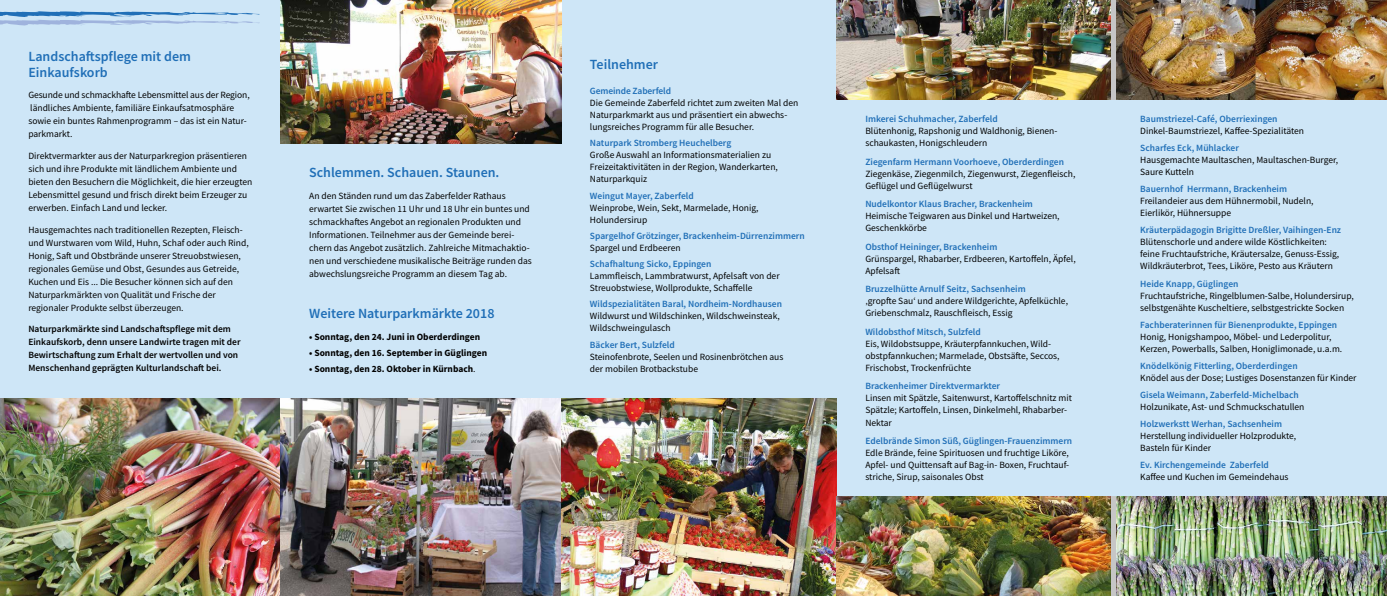
<style>
.page{position:relative;width:1387px;height:596px;background:#fff}
.page>*{position:absolute;margin:0;border:0;box-sizing:border-box;transform-origin:0 0}
.t1{font:600 14px/16px "Source Sans Pro";color:#206fb7}
.t2{font:9.5px/12px "Source Sans Pro";color:#000}
.t3{font:600 9.5px "Source Sans Pro";color:#206fb7}
.t4{font:600 9.5px/13px "Source Sans Pro";color:#000}
.t5{font:700 9.5px "Source Sans Pro";color:#000}
.s1{font-weight:400}
</style>
<div class="page">
<div style="left:0;top:0;width:1386px;height:595px;background:#cee6f7"></div>
<img style="left:0;top:398px;width:281px;height:197px">
<img style="left:281px;top:398px;width:280px;height:197px">
<img style="left:561px;top:398px;width:275px;height:197px">
<img style="left:281px;top:0;width:280px;height:143px">
<img style="left:836px;top:0;width:275px;height:99px">
<img style="left:836px;top:496px;width:275px;height:99px">
<img style="left:1115px;top:0;width:271px;height:99px">
<img style="left:1115px;top:496px;width:271px;height:99px">
<svg style="left:0;top:11px;width:260px;height:15px"></svg>
<h1 class="t1" style="left:28px;top:48px;width:164px">Landschaftspflege mit dem<br>Einkaufskorb</h1>
<p class="t2" style="left:28px;top:89px;width:223px;line-height:13px">Gesunde und schmackhafte Lebensmittel aus der Region, ländliches Ambiente, familiäre Einkaufsatmosphäre sowie ein buntes Rahmenprogramm – das ist ein Natur&shy;parkmarkt.</p>
<p class="t2" style="left:28px;top:149px;width:225px;line-height:13px">Direktvermarkter aus der Naturparkregion präsentieren sich und ihre Produkte mit ländlichem Ambiente und bieten den Besuchern die Möglichkeit, die hier erzeugten Lebensmittel gesund und frisch direkt beim Erzeuger zu erwerben. Einfach Land und lecker.</p>
<p class="t2" style="left:28px;top:223px;width:222px;line-height:13px">Hausgemachtes nach traditionellen Rezepten, Fleisch&shy;und Wurstwaren vom Wild, Huhn, Schaf oder auch Rind, Honig, Saft und Obstbrände unserer Streuobstwiesen, regionales Gemüse und Obst, Gesundes aus Getreide, Kuchen und Eis ... Die Besucher können sich auf den Naturparkmärkten von Qualität und Frische der regionaler Produkte selbst überzeugen.</p>
<p class="t4" style="left:28px;top:322px;width:214px">Naturparkmärkte sind Landschaftspflege mit dem Einkaufskorb, denn unsere Landwirte tragen mit der Bewirtschaftung zum Erhalt der wertvollen und von Menschenhand geprägten Kulturlandschaft bei.</p>
<h1 class="t1" style="left:309px;top:164px;width:192px">Schlemmen. Schauen. Staunen.</h1>
<p class="t2" style="left:309px;top:189px;width:224px;line-height:13px">An den Ständen rund um das Zaberfelder Rathaus erwartet Sie zwischen 11 Uhr und 18 Uhr ein buntes und schmackhaftes Angebot an regionalen Produkten und Informationen. Teilnehmer aus der Gemeinde berei&shy;chern das Angebot zusätzlich. Zahlreiche Mitmachaktio&shy;nen und verschiedene musikalische Beiträge runden das abwechslungsreiche Programm an diesem Tag ab.</p>
<h1 class="t1" style="left:309px;top:305px;width:187px">Weitere Naturparkmärkte 2018</h1>
<p class="t5" style="left:309px;top:330px;width:172px">• Sonntag, den 24. Juni in Oberderdingen</p>
<p class="t5" style="left:309px;top:346px;width:179px">• Sonntag, den 16. September in Güglingen</p>
<p class="t5" style="left:309px;top:362px;width:168px">• Sonntag, den 28. Oktober in Kürnbach<span class="s1">.</span></p>
<h1 class="t1" style="left:590px;top:56px;width:70px">Teilnehmer</h1>
<p class="t3" style="left:590px;top:84px;width:83px">Gemeinde Zaberfeld</p>
<p class="t2" style="left:590px;top:97px;width:210px">Die Gemeinde Zaberfeld richtet zum zweiten Mal den<br>Naturparkmarkt aus und präsentiert ein abwechs&shy;lungsreiches Programm für alle Besucher.</p>
<p class="t3" style="left:590px;top:137px;width:143px">Naturpark Stromberg Heuchelberg</p>
<p class="t2" style="left:590px;top:149px;width:189px">Große Auswahl an Informationsmaterialien zu<br>Freizeitaktivitäten in der Region, Wanderkarten,<br>Naturparkquiz</p>
<p class="t3" style="left:590px;top:189px;width:105px">Weingut Mayer, Zaberfeld</p>
<p class="t2" style="left:590px;top:201px;width:170px">Weinprobe, Wein, Sekt, Marmelade, Honig,<br>Holundersirup</p>
<p class="t3" style="left:590px;top:229px;width:216px">Spargelhof Grötzinger, Brackenheim-Dürrenzimmern</p>
<p class="t2" style="left:590px;top:241px;width:92px">Spargel und Erdbeeren</p>
<p class="t3" style="left:590px;top:257px;width:123px">Schafhaltung Sicko, Eppingen</p>
<p class="t2" style="left:590px;top:270px;width:191px">Lammfleisch, Lammbratwurst, Apfelsaft von der<br>Streuobstwiese, Wollprodukte, Schaffelle</p>
<p class="t3" style="left:590px;top:298px;width:193px">Wildspezialitäten Baral, Nordheim-Nordhausen</p>
<p class="t2" style="left:590px;top:310px;width:191px">Wildwurst und Wildschinken, Wildschweinsteak,<br>Wildschweingulasch</p>
<p class="t3" style="left:590px;top:338px;width:86px">Bäcker Bert, Sulzfeld</p>
<p class="t2" style="left:590px;top:350px;width:195px">Steinofenbrote, Seelen und Rosinenbrötchen aus der mobilen Brotbackstube</p>
<p class="t3" style="left:865px;top:113px;width:134px">Imkerei Schuhmacher, Zaberfeld</p>
<p class="t2" style="left:865px;top:125px;width:193px">Blütenhonig, Rapshonig und Waldhonig, Bienen&shy;schaukasten, Honigschleudern</p>
<p class="t3" style="left:865px;top:155px;width:200px">Ziegenfarm Hermann Voorhoeve, Oberderdingen</p>
<p class="t2" style="left:865px;top:167px;width:211px">Ziegenkäse, Ziegenmilch, Ziegenwurst, Ziegenfleisch,<br>Geflügel und Geflügelwurst</p>
<p class="t3" style="left:865px;top:198px;width:169px">Nudelkontor Klaus Bracher, Brackenheim</p>
<p class="t2" style="left:865px;top:210px;width:196px">Heimische Teigwaren aus Dinkel und Hartweizen,<br>Geschenkkörbe</p>
<p class="t3" style="left:865px;top:240px;width:133px">Obsthof Heininger, Brackenheim</p>
<p class="t2" style="left:865px;top:252px;width:212px">Grünspargel, Rhabarber, Erdbeeren, Kartoffeln, Äpfel,<br>Apfelsaft</p>
<p class="t3" style="left:865px;top:283px;width:162px">Bruzzelhütte Arnulf Seitz, Sachsenheim</p>
<p class="t2" style="left:865px;top:295px;width:204px">‚gropfte Sau‘ und andere Wildgerichte, Apfelküchle,<br>Griebenschmalz, Rauschfleisch, Essig</p>
<p class="t3" style="left:865px;top:325px;width:117px">Wildobsthof Mitsch, Sulzfeld</p>
<p class="t2" style="left:865px;top:337px;width:196px">Eis, Wildobstsuppe, Kräuterpfannkuchen, Wild&shy;obstpfannkuchen; Marmelade, Obstsäfte, Seccos,<br>Frischobst, Trockenfrüchte</p>
<p class="t3" style="left:865px;top:380px;width:136px">Brackenheimer Direktvermarkter</p>
<p class="t2" style="left:865px;top:392px;width:208px">Linsen mit Spätzle, Saitenwurst, Kartoffelschnitz mit<br>Spätzle; Kartoffeln, Linsen, Dinkelmehl, Rhabarber-<br>Nektar</p>
<p class="t3" style="left:865px;top:434px;width:208px">Edelbrände Simon Süß, Güglingen-Frauenzimmern</p>
<p class="t2" style="left:865px;top:446px;width:205px;text-align:justify">Edle Brände, feine Spirituosen und fruchtige Liköre, Apfel- und Quittensaft auf Bag-in- Boxen, Fruchtauf&shy;striche, Sirup, saisonales Obst</p>
<p class="t3" style="left:1140px;top:112px;width:139px">Baumstriezel-Café, Oberriexingen</p>
<p class="t2" style="left:1140px;top:125px;width:165px">Dinkel-Baumstriezel, Kaffee-Spezialitäten</p>
<p class="t3" style="left:1140px;top:142px;width:100px">Scharfes Eck, Mühlacker</p>
<p class="t2" style="left:1140px;top:154px;width:199px">Hausgemachte Maultaschen, Maultaschen-Burger,<br>Saure Kutteln</p>
<p class="t3" style="left:1140px;top:183px;width:148px">Bauernhof Herrmann, Brackenheim</p>
<p class="t2" style="left:1140px;top:195px;width:175px">Freilandeier aus dem Hühnermobil, Nudeln,<br>Eierlikör, Hühnersuppe</p>
<p class="t3" style="left:1140px;top:224px;width:202px">Kräuterpädagogin Brigitte Dreßler, Vaihingen-Enz</p>
<p class="t2" style="left:1140px;top:236px;width:200px">Blütenschorle und andere wilde Köstlichkeiten: feine Fruchtaufstriche, Kräutersalze, Genuss-Essig,<br>Wildkräuterbrot, Tees, Liköre, Pesto aus Kräutern</p>
<p class="t3" style="left:1140px;top:277px;width:100px">Heide Knapp, Güglingen</p>
<p class="t2" style="left:1140px;top:289px;width:215px">Fruchtaufstriche, Ringelblumen-Salbe, Holundersirup, selbstgenähte Kuscheltiere, selbstgestrickte Socken</p>
<p class="t3" style="left:1140px;top:318px;width:198px">Fachberaterinnen für Bienenprodukte, Eppingen</p>
<p class="t2" style="left:1140px;top:330px;width:203px">Honig, Honigshampoo, Möbel- und Lederpolitur,<br>Kerzen, Powerballs, Salben, Honiglimonade, u.a.m.</p>
<p class="t3" style="left:1140px;top:359px;width:159px">Knödelkönig Fitterling, Oberderdingen</p>
<p class="t2" style="left:1140px;top:371px;width:218px">Knödel aus der Dose; Lustiges Dosenstanzen für Kinder</p>
<p class="t3" style="left:1140px;top:388px;width:160px">Gisela Weimann, Zaberfeld-Michelbach</p>
<p class="t2" style="left:1140px;top:400px;width:166px">Holzunikate, Ast- und Schmuckschatullen</p>
<p class="t3" style="left:1140px;top:417px;width:143px">Holzwerkstt Werhan, Sachsenheim</p>
<p class="t2" style="left:1140px;top:429px;width:157px">Herstellung individueller Holzprodukte,<br>Basteln für Kinder</p>
<p class="t3" style="left:1140px;top:458px;width:130px">Ev. Kirchengemeinde Zaberfeld</p>
<p class="t2" style="left:1140px;top:471px;width:150px">Kaffee und Kuchen im Gemeindehaus</p>
</div>
